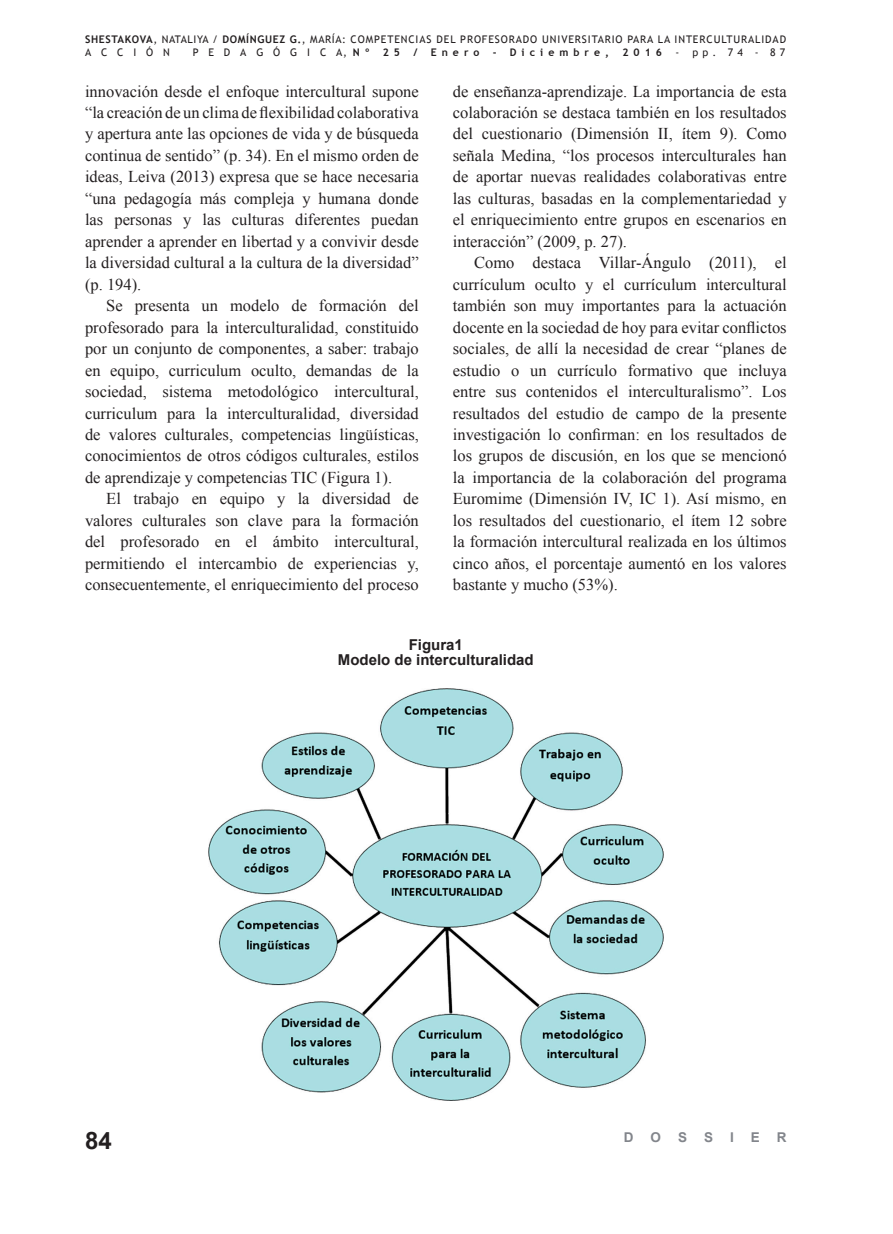
<style>
.page{position:relative;width:893px;height:1234px;background:#fff}
.page>*{position:absolute;margin:0;border:0;box-sizing:border-box;transform-origin:0 0}
.t1{font:700 24px "Arial";color:#231f20}
.t2{font:16.5px/21.5px "Times New Roman";color:#231f20;text-align:justify}
.t3{font:700 15px/15px "Arial";color:#231f20;text-align:center}
.t4{font:700 13.5px "Arial";color:#82858b}
.t5{font:10.5px/12.6px "Trebuchet MS";letter-spacing:.085em;color:#231f20}
.t6{font:700 10.5px "Trebuchet MS";letter-spacing:.48em;color:#231f20}
.t7{font:10.5px "Trebuchet MS";letter-spacing:.94em;color:#231f20}
.s1{font-weight:700}
</style>
<div class="page">
<img style="left:208px;top:688px;width:456px;height:411px">
<p class="t5" style="left:85px;top:33px;width:703px"><span class="s1">SHESTAKOVA</span>, NATALIYA / <span class="s1">DOMÍNGUEZ G.</span>, MARÍA: COMPETENC IAS DEL PROFESORADO UNIVERSITARIO PARA LA INTERCULTURALIDAD<br>A CC</p>
<p class="t5" style="left:133px;top:46px;width:36px">IÓN</p>
<p class="t7" style="left:193px;top:45px;width:178px">PEDAGÓGICA, <span class="s1">Nº</span></p>
<p class="t6" style="left:383px;top:45px;width:19px">2 5</p>
<p class="t6" style="left:413px;top:45px;width:6px">/</p>
<p class="t6" style="left:431px;top:45px;width:50px">E NERO</p>
<p class="t6" style="left:493px;top:45px;width:118px">- DICIEMBRE,</p>
<p class="t6" style="left:622px;top:45px;width:41px">2016</p>
<p class="t5" style="left:675px;top:46px;width:111px">- PP. 74 - 87</p>
<p class="t2" style="left:85px;top:80px;width:335px">innovación desde el enfoque intercultural supone “la creación de un clima de flexibilidad colaborativa y apertura ante las opciones de vida y de búsqueda continua de sentido” (p. 34). En el mismo orden de ideas, Leiva (2013) expresa que se hace necesaria “una pedagogía más compleja y humana donde las personas y las culturas diferentes puedan aprender a aprender en libertad y a convivir desde la diversidad cultural a la cultura de la diversidad” (p. 194).</p>
<p class="t2" style="left:85px;top:294px;width:335px;text-indent:21px">Se presenta un modelo de formación del profesorado para la interculturalidad, constituido por un conjunto de componentes, a saber: trabajo en equipo, curriculum oculto, demandas de la sociedad, sistema metodológico intercultural, curriculum para la interculturalidad, diversidad de valores culturales, competencias lingüísticas, conocimientos de otros códigos culturales, estilos de aprendizaje y competencias TIC (Figura 1).</p>
<p class="t2" style="left:85px;top:488px;width:335px;text-indent:21px">El trabajo en equipo y la diversidad de valores culturales son clave para la formación del profesorado en el ámbito intercultural, permitiendo el intercambio de experiencias y, consecuentemente, el enriquecimiento del proceso</p>
<p class="t2" style="left:453px;top:80px;width:335px">de enseñanza-aprendizaje. La importancia de esta colaboración se destaca también en los resultados del cuestionario (Dimensión II, ítem 9). Como señala Medina, “los procesos interculturales han de aportar nuevas realidades colaborativas entre las culturas, basadas en la complementariedad y el enriquecimiento entre grupos en escenarios en interacción” (2009, p. 27).</p>
<p class="t2" style="left:453px;top:252px;width:335px;text-indent:21px">Como destaca Villar-Ángulo (2011), el currículum oculto y el currículum intercultural también son muy importantes para la actuación docente en la sociedad de hoy para evitar conflictos sociales, de allí la necesidad de crear “planes de estudio o un currículo formativo que incluya entre sus contenidos el interculturalismo”. Los resultados del estudio de campo de la presente investigación lo confirman: en los resultados de los grupos de discusión, en los que se mencionó la importancia de la colaboración del programa Euromime (Dimensión IV, IC 1). Así mismo, en los resultados del cuestionario, el ítem 12 sobre la formación intercultural realizada en los últimos cinco años, el porcentaje aumentó en los valores bastante y mucho (53%).</p>
<h1 class="t1" style="left:85px;top:1124px;width:28px">84</h1>
<p class="t3" style="left:338px;top:637px;width:197px">Figura1<br>Modelo de interculturalidad</p>
<p class="t4" style="left:624px;top:1127px;width:11px">d</p>
<p class="t4" style="left:651px;top:1127px;width:12px">o</p>
<p class="t4" style="left:678px;top:1127px;width:11px">s</p>
<p class="t4" style="left:704px;top:1127px;width:11px">s</p>
<p class="t4" style="left:730px;top:1127px;width:5px">i</p>
<p class="t4" style="left:751px;top:1127px;width:11px">e</p>
<p class="t4" style="left:777px;top:1127px;width:11px">r</p>
</div>
